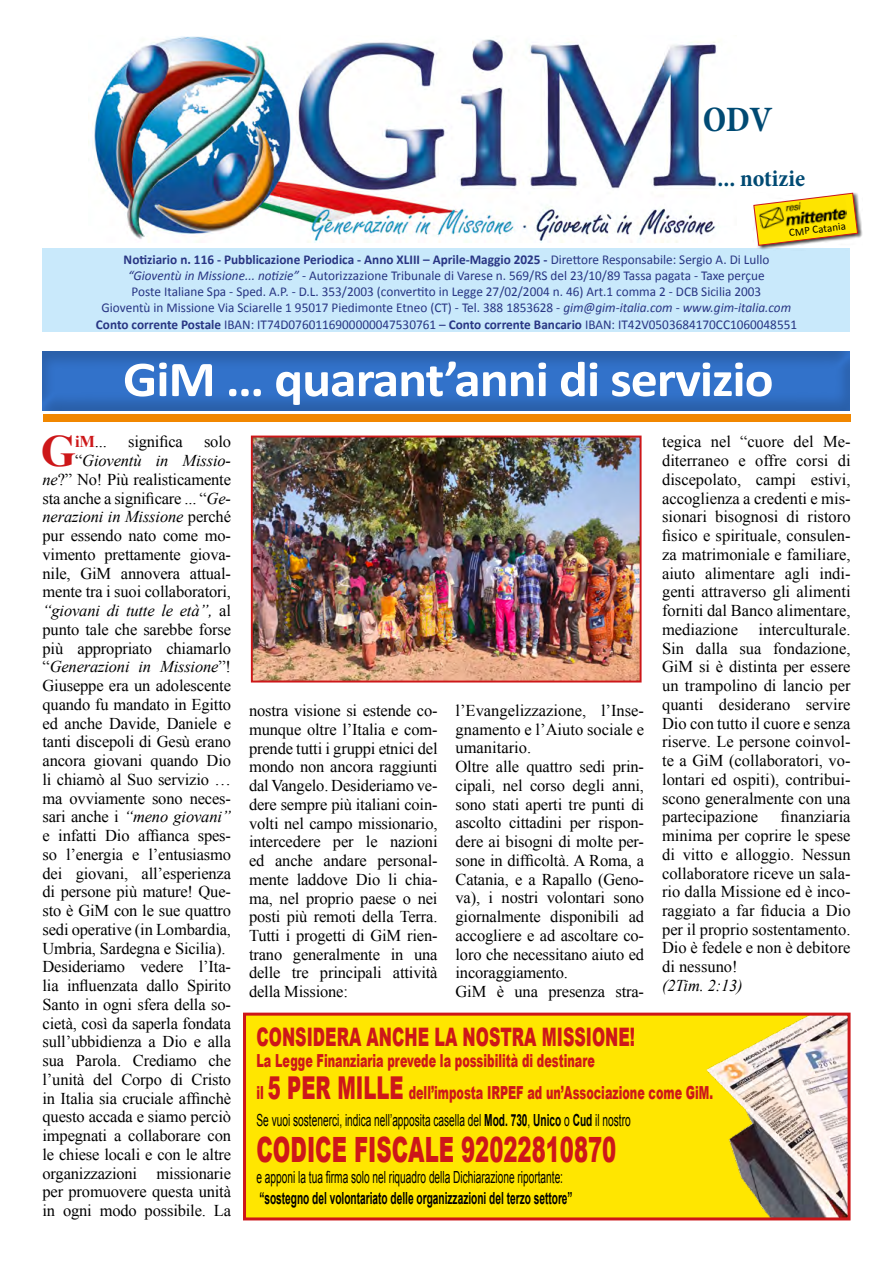
<style>
.page{position:relative;width:893px;height:1263px;background:#fff}
.page>*{position:absolute;margin:0;border:0;box-sizing:border-box;transform-origin:0 0}
.t1{font:700 50.4px "Calibri";letter-spacing:-.02em;color:#fff;scale:1.07 1}
.t2{font:700 44.85px "Times New Roman";color:#cd1719}
.t3{font:700 condensed 36.15px "Minion Pro";color:#004a73}
.t4{font:900 34.8px "Arial";color:#cd1719;scale:.61 1}
.t5{font:900 25.5px "Arial";color:#cd1719;scale:.62 1}
.t6{font:700 condensed 24.15px "Minion Pro";color:#004a73}
.t7{font:900 18px/31.5px "Arial";color:#cd1719;scale:.62 1}
.t8{font:16.65px "Arial";color:#000;scale:.61 1}
.t9{font:700 16.65px "Arial";color:#000;scale:.61 1}
.t10{font:16.5px/18.8px "Times New Roman";letter-spacing:-.01em;color:#000;text-align:justify}
.t11{font:italic 16.5px "Times New Roman";letter-spacing:-.01em;color:#000}
.t12{font:13.5px/16.2px "Calibri";color:#283583;text-align:center}
.t13{font:10.8px "Calibri";color:#000}
.s1{font-weight:700}
.s2{font-style:italic}
.s3{font-weight:700;color:#cd1719}
.s4{font-style:normal}
.s5{font-size:31.5px}
</style>
<div class="page">
<img style="left:88px;top:36px;width:631px;height:206px">
<div style="left:43px;top:248px;width:807px;height:84px;background:#c9e9fb"></div>
<div style="left:752px;top:192px;width:111px;height:58px;background:#000;opacity:.75"></div>
<svg style="left:753px;top:192px;width:106px;height:54px"></svg>
<div style="left:43px;top:414px;width:807px;height:7px;background:#f18700"></div>
<div style="left:29px;top:339px;width:834px;height:72px;background:#000;opacity:.17"></div>
<div style="left:244px;top:1014px;width:605px;height:205px;background:#ffe600"></div>
<img style="left:706px;top:1017px;width:140px;height:199px">
<div style="left:243px;top:1013px;width:607px;height:207px;border:3px solid #cd1719"></div>
<img style="left:254px;top:439px;width:385px;height:240px">
<div style="left:251px;top:436px;width:391px;height:246px;border:2px solid #cd1719"></div>
<h3 class="t3" style="left:703px;top:95px;width:71px">ODV</h3>
<h3 class="t6" style="left:717px;top:162px;width:89px">... notizie</h3>
<p class="t13" style="left:788px;top:226px;width:59px;rotate:-7deg">CMP Catania</p>
<p class="t12" style="left:96px;top:251px;width:703px"><span class="s1">Notiziario n. 116 - Pubblicazione Periodica - Anno XLIII – Aprile-Maggio 2025 -</span> Direttore Responsabile: Sergio A. Di Lullo <span class="s2">“Gioventù in Missione... notizie”</span> - Autorizzazione Tribunale di Varese n. 569/RS del 23/10/89 Tassa pagata - Taxe perçue<br>Poste Italiane Spa - Sped. A.P. - D.L. 353/2003 (convertito in Legge 27/02/2004 n. 46) Art.1 comma 2 - DCB Sicilia 2003<br>Gioventù in Missione Via Sciarelle 1 95017 Piedimonte Etneo (CT) - Tel. 388 1853628 - <span class="s2">gim@gim-italia.com</span> - <span class="s2">www.gim-italia.com </span><span class="s1">Conto corrente Postale</span> IBAN: IT74D0760116900000047530761 – <span class="s1">Conto corrente Bancario</span> IBAN: IT42V0503684170CC1060048551</p>
<h1 class="t1" style="left:123px;top:348px;width:610px">GiM … quarant’anni di servizio</h1>
<h2 class="t2" style="left:41px;top:420px;width:36px">G</h2>
<p class="t10" style="left:75px;top:432px;width:33px"><span class="s3">iM</span>...</p>
<p class="t10" style="left:128px;top:432px;width:56px">significa</p>
<p class="t10" style="left:204px;top:432px;width:29px">solo</p>
<p class="t11" style="left:75px;top:449px;width:157px"><span class="s4">“</span>Gioventù in Missio-</p>
<p class="t10" style="left:43px;top:470px;width:190px"><span class="s2">ne</span>?” No! Più realisticamente</p>
<p class="t10" style="left:43px;top:489px;width:190px">sta anche a significare ... “<span class="s2">Ge-</span></p>
<p class="t11" style="left:43px;top:506px;width:190px">nerazioni in Missione <span class="s4">perché</span></p>
<p class="t10" style="left:43px;top:526px;width:190px">pur essendo nato come mo-</p>
<p class="t10" style="left:43px;top:545px;width:190px">vimento prettamente giova-</p>
<p class="t10" style="left:43px;top:563px;width:190px">nile, GiM annovera attual-</p>
<p class="t10" style="left:43px;top:582px;width:190px">mente tra i suoi collaboratori,</p>
<p class="t11" style="left:43px;top:599px;width:190px">“giovani di tutte le età”, <span class="s4">al</span></p>
<p class="t10" style="left:43px;top:620px;width:190px">punto tale che sarebbe forse</p>
<p class="t10" style="left:43px;top:638px;width:190px">più appropriato chiamarlo</p>
<p class="t11" style="left:43px;top:655px;width:190px"><span class="s4">“</span>Generazioni in Missione<span class="s4">”!</span></p>
<p class="t10" style="left:43px;top:676px;width:190px">Giuseppe era un adolescente</p>
<p class="t10" style="left:43px;top:695px;width:190px">quando fu mandato in Egitto</p>
<p class="t10" style="left:43px;top:713px;width:190px">ed anche Davide, Daniele e</p>
<p class="t10" style="left:43px;top:732px;width:190px">tanti discepoli di Gesù erano</p>
<p class="t10" style="left:43px;top:751px;width:190px">ancora giovani quando Dio</p>
<p class="t10" style="left:43px;top:770px;width:190px">li chiamò al Suo servizio …</p>
<p class="t10" style="left:43px;top:788px;width:190px">ma ovviamente sono neces-</p>
<p class="t11" style="left:43px;top:805px;width:190px"><span class="s4">sari anche i</span> “meno giovani”</p>
<p class="t10" style="left:43px;top:826px;width:190px">e infatti Dio affianca spes-</p>
<p class="t10" style="left:43px;top:845px;width:190px">so l’energia e l’entusiasmo</p>
<p class="t10" style="left:43px;top:863px;width:190px">dei giovani, all’esperienza</p>
<p class="t10" style="left:43px;top:882px;width:190px">di persone più mature! Que-</p>
<p class="t10" style="left:43px;top:901px;width:190px">sto è GiM con le sue quattro</p>
<p class="t10" style="left:43px;top:920px;width:190px">sedi operative (in Lombardia,</p>
<p class="t10" style="left:43px;top:938px;width:184px">Umbria, Sardegna e Sicilia).</p>
<p class="t10" style="left:43px;top:957px;width:190px">Desideriamo vedere l’Ita-</p>
<p class="t10" style="left:43px;top:976px;width:190px">lia influenzata dallo Spirito</p>
<p class="t10" style="left:43px;top:995px;width:190px">Santo in ogni sfera della so-</p>
<p class="t10" style="left:43px;top:1013px;width:190px">cietà, così da saperla fondata</p>
<p class="t10" style="left:43px;top:1032px;width:190px">sull’ubbidienza a Dio e alla</p>
<p class="t10" style="left:43px;top:1051px;width:190px">sua Parola. Crediamo che</p>
<p class="t10" style="left:43px;top:1070px;width:190px">l’unità del Corpo di Cristo</p>
<p class="t10" style="left:43px;top:1088px;width:190px">in Italia sia cruciale affinchè</p>
<p class="t10" style="left:43px;top:1107px;width:190px">questo accada e siamo perciò</p>
<p class="t10" style="left:43px;top:1126px;width:190px">impegnati a collaborare con</p>
<p class="t10" style="left:43px;top:1145px;width:190px">le chiese locali e con le altre</p>
<p class="t10" style="left:43px;top:1163px;width:190px">organizzazioni missionarie</p>
<p class="t10" style="left:43px;top:1182px;width:190px">per promuovere questa unità</p>
<p class="t10" style="left:43px;top:1201px;width:190px">in ogni modo possibile. La</p>
<p class="t10" style="left:249px;top:701px;width:190px">nostra visione si estende co&shy;munque oltre l’Italia e com&shy;prende tutti i gruppi etnici del mondo non ancora raggiunti dal Vangelo. Desideriamo ve&shy;dere sempre più italiani coin&shy;volti nel campo missionario, intercedere per le nazioni ed anche andare personal&shy;mente laddove Dio li chia&shy;ma, nel proprio paese o nei posti più remoti della Terra.<br>Tutti i progetti di GiM rien&shy;trano generalmente in una delle tre principali attività della Missione:</p>
<p class="t10" style="left:456px;top:701px;width:190px;text-align:left">l’Evangelizzazione, l’Inse&shy;gnamento e l’Aiuto sociale e umanitario.<br>Oltre alle quattro sedi prin&shy;cipali, nel corso degli anni, sono stati aperti tre punti di ascolto cittadini per rispon&shy;dere ai bisogni di molte per&shy;sone in difficoltà. A Roma, a<br>Catania, e a Rapallo (Geno&shy;va), i nostri volontari sono giornalmente disponibili ad accogliere e ad ascoltare co&shy;loro che necessitano aiuto ed incoraggiamento.<br>GiM è una presenza stra-</p>
<p class="t10" style="left:662px;top:432px;width:190px">tegica nel “cuore del Me&shy;diterraneo e offre corsi di discepolato, campi estivi, accoglienza a credenti e mis&shy;sionari bisognosi di ristoro fisico e spirituale, consulen&shy;za matrimoniale e familiare, aiuto alimentare agli indi&shy;genti attraverso gli alimenti forniti dal Banco alimentare, mediazione interculturale.<br>Sin dalla sua fondazione, GiM si è distinta per essere un trampolino di lancio per quanti desiderano servire Dio con tutto il cuore e senza riserve. Le persone coinvol&shy;te a GiM (collaboratori, vo&shy;lontari ed ospiti), contribui&shy;scono generalmente con una partecipazione</p>
<p class="t10" style="left:662px;top:807px;width:190px;text-indent:119px">finanziaria minima per coprire le spese di vitto e alloggio. Nessun collaboratore riceve un sala&shy;rio dalla Missione ed è inco&shy;raggiato a far fiducia a Dio per il proprio sostentamento.<br>Dio è fedele e non è debitore di nessuno!</p>
<p class="t11" style="left:662px;top:974px;width:82px">(2Tim. 2:13)</p>
<h3 class="t5" style="left:256px;top:1018px;width:612px">CONSIDERA ANCHE LA NOSTRA MISSIONE!</h3>
<p class="t7" style="left:256px;top:1044px;width:738px">La Legge Finanziaria prevede la possibilità di destinare<br>il <span class="s5">5 PER MILLE</span> dell’imposta IRPEF ad un’Associazione come GiM.</p>
<p class="t8" style="left:256px;top:1109px;width:615px">Se vuoi sostenerci, indica nell’apposita casella del <span class="s1">Mod. 730</span>, <span class="s1">Unico</span> o <span class="s1">Cud</span> il nostro</p>
<h3 class="t4" style="left:256px;top:1124px;width:591px">CODICE FISCALE 92022810870</h3>
<p class="t8" style="left:256px;top:1166px;width:504px">e apponi la tua firma solo nel riquadro della Dichiarazione riportante:</p>
<p class="t9" style="left:259px;top:1187px;width:515px">“sostegno del volontariato delle organizzazioni del terzo settore”</p>
</div>
